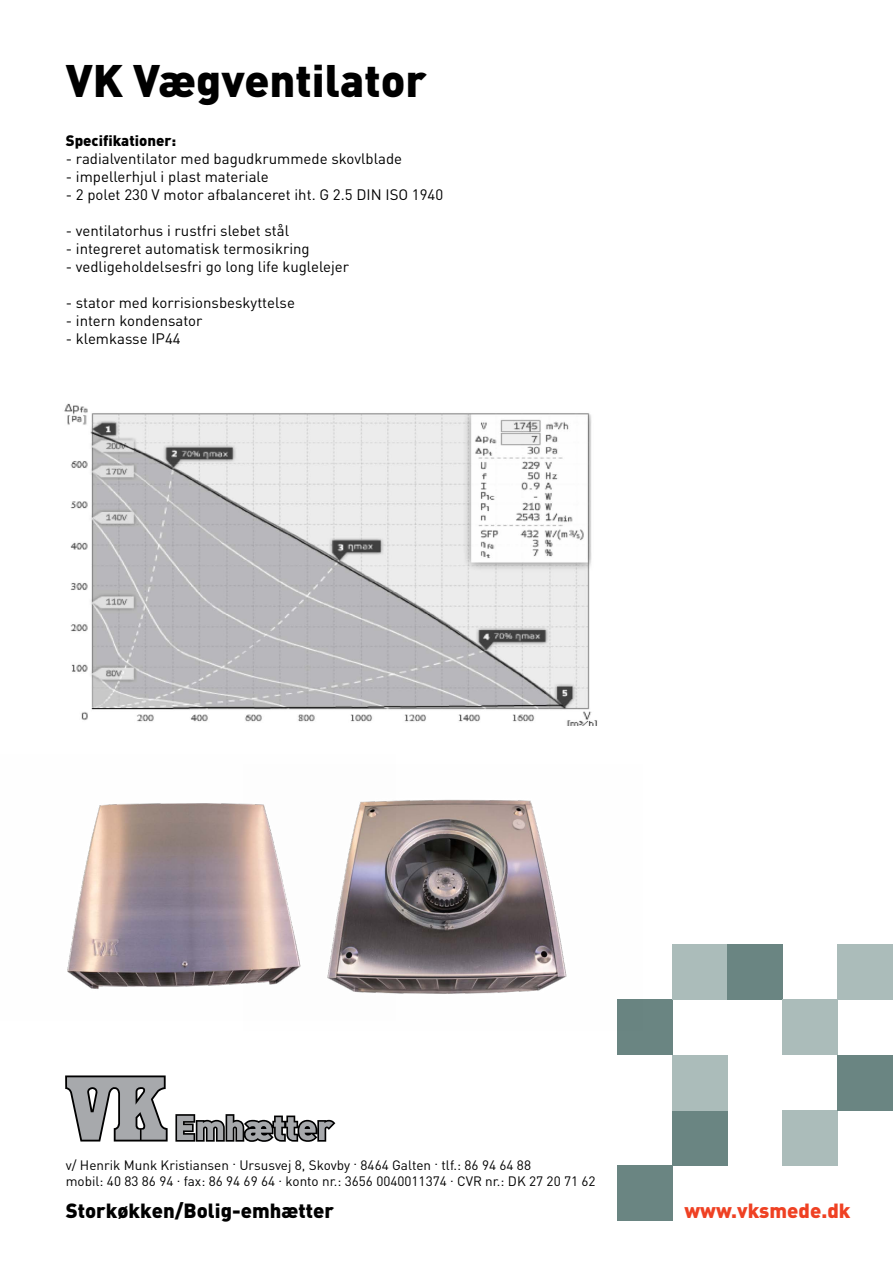
<style>
.page{position:relative;width:893px;height:1263px;background:#fff}
.page>*{position:absolute;margin:0;border:0;box-sizing:border-box;transform-origin:0 0}
.t1{font:900 45px "DIN";color:#000}
.t2{font:900 20.25px "DIN";color:#000}
.t3{font:900 20.25px "DIN";color:#ef4123}
.t4{font:15px "DIN";color:#000}
.t5{font:900 15px "DIN";color:#000}
.t6{font:13.5px/16.2px "DIN";color:#000}
</style>
<div class="page">
<div style="left:617px;top:1165px;width:55px;height:55px;background:#6a8582"></div>
<div style="left:783px;top:1110px;width:55px;height:55px;background:#abbcba"></div>
<div style="left:672px;top:1110px;width:56px;height:55px;background:#6a8582"></div>
<div style="left:672px;top:1055px;width:56px;height:55px;background:#abbcba"></div>
<div style="left:838px;top:1055px;width:55px;height:55px;background:#6a8582"></div>
<div style="left:838px;top:945px;width:55px;height:55px;background:#abbcba"></div>
<div style="left:617px;top:1000px;width:55px;height:55px;background:#6a8582"></div>
<div style="left:672px;top:945px;width:56px;height:55px;background:#abbcba"></div>
<div style="left:728px;top:945px;width:55px;height:55px;background:#6a8582"></div>
<div style="left:783px;top:1000px;width:55px;height:55px;background:#abbcba"></div>
<svg style="left:65px;top:1075px;width:103px;height:66px"></svg>
<svg style="left:175px;top:1114px;width:160px;height:28px"></svg>
<img style="left:64px;top:403px;width:533px;height:323px">
<img style="left:395px;top:799px;width:248px;height:201px">
<img style="left:67px;top:800px;width:328px;height:194px">
<h1 class="t1" style="left:66px;top:51px;width:363px">VK Vægventilator</h1>
<p class="t5" style="left:66px;top:130px;width:112px">Specifikationer:</p>
<p class="t4" style="left:66px;top:149px;width:338px">- radialventilator med bagudkrummede skovlblade</p>
<p class="t4" style="left:66px;top:167px;width:204px">- impellerhjul i plast materiale</p>
<p class="t4" style="left:66px;top:185px;width:379px">- 2 polet 230 V motor afbalanceret iht. G 2.5 DIN ISO 1940</p>
<p class="t4" style="left:66px;top:221px;width:225px">- ventilatorhus i rustfri slebet stål</p>
<p class="t4" style="left:66px;top:239px;width:245px">- integreret automatisk termosikring</p>
<p class="t4" style="left:66px;top:257px;width:285px">- vedligeholdelsesfri go long life kuglelejer</p>
<p class="t4" style="left:66px;top:293px;width:231px">- stator med korrisionsbeskyttelse</p>
<p class="t4" style="left:66px;top:311px;width:138px">- intern kondensator</p>
<p class="t4" style="left:66px;top:329px;width:116px">- klemkasse IP44</p>
<p class="t6" style="left:66px;top:1157px;width:531px">v/ Henrik Munk Kristiansen . Ursusvej 8, Skovby . 8464 Galten . tlf.: 86 94 64 88<br>mobil: 40 83 86 94 . fax: 86 94 69 64 . konto nr.: 3656 0040011374 . CVR nr.: DK 27 20 71 62</p>
<h2 class="t2" style="left:66px;top:1197px;width:270px">Storkøkken/Bolig-emhætter</h2>
<h2 class="t3" style="left:684px;top:1197px;width:168px">www.vksmede.dk</h2>
</div>
